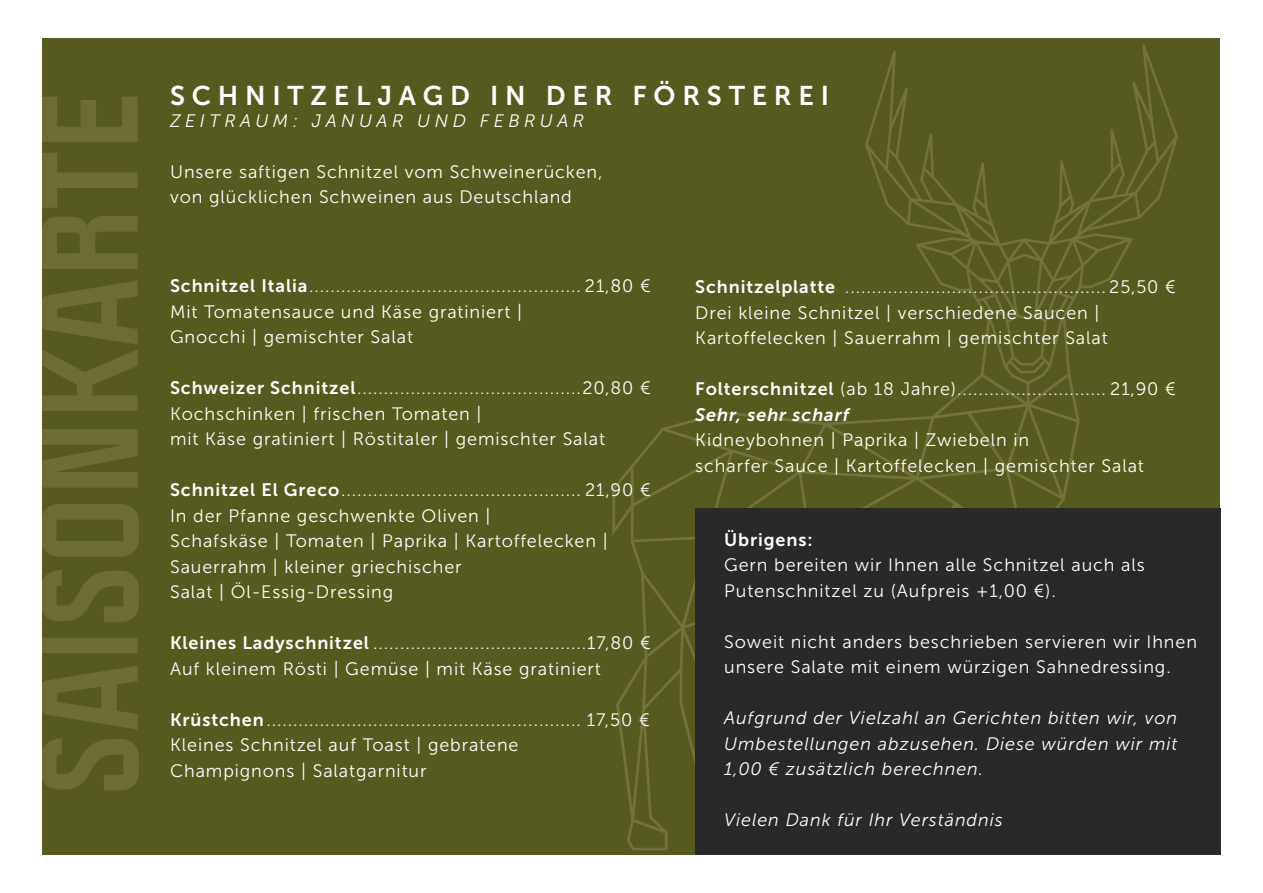
<style>
.page{position:relative;width:1263px;height:893px;background:#fff}
.page>*{position:absolute;margin:0;border:0;box-sizing:border-box;transform-origin:0 0}
.t1{font:27px "Museo Sans 700";letter-spacing:.25em;color:#fff}
.t2{font:18px/25.5px "Museo Sans 300";letter-spacing:.05em;color:#fff}
.t3{font:italic 18px/25.5px "Museo Sans 300";letter-spacing:.05em;color:#fff;text-align:justify}
.t4{font:italic 18px "Museo Sans 300";letter-spacing:.25em;color:#fff}
.t5{font:italic 18px "Museo Sans 700";letter-spacing:.05em;color:#fff}
.t6{font:18px "Museo Sans 700";letter-spacing:.05em;color:#fff}
.s1{font-family:"Museo Sans 700"}
</style>
<div class="page">
<div style="left:43px;top:38px;width:1177px;height:817px;background:#575a1f"></div>
<svg style="left:43px;top:97px;width:96px;height:693px;fill:#65652c"></svg>
<svg style="left:612px;top:44px;width:566px;height:806px"></svg>
<div style="left:695px;top:509px;width:525px;height:346px;background:#29292a"></div>
<h1 class="t1" style="left:170px;top:81px;width:660px">SCHNITZELJAGD IN DER FÖRSTEREI</h1>
<p class="t4" style="left:170px;top:111px;width:416px">ZEITRAUM: JANUAR UND FEBRUAR</p>
<p class="t2" style="left:170px;top:159px;width:434px">Unsere saftigen Schnitzel vom Schweinerücken, von glücklichen Schweinen aus Deutschland</p>
<p class="t2" style="left:170px;top:273px;width:482px"><span class="s1">Schnitzel Italia</span>................................................... 21,80 €<br>Mit Tomatensauce und Käse gratiniert |<br>Gnocchi | gemischter Salat</p>
<p class="t2" style="left:170px;top:375px;width:482px"><span class="s1">Schweizer Schnitzel</span>..........................................20,80 €<br>Kochschinken | frischen Tomaten |<br>mit Käse gratiniert | Röstitaler | gemischter Salat</p>
<p class="t2" style="left:170px;top:477px;width:482px"><span class="s1">Schnitzel El Greco</span>............................................. 21,90 € In der Pfanne geschwenkte Oliven |<br>Schafskäse | Tomaten | Paprika | Kartoffelecken | Sauerrahm | kleiner griechischer<br>Salat | Öl-Essig-Dressing</p>
<p class="t2" style="left:170px;top:630px;width:482px"><span class="s1">Kleines Ladyschnitzel</span> ........................................17,80 €<br>Auf kleinem Rösti | Gemüse | mit Käse gratiniert</p>
<p class="t2" style="left:170px;top:707px;width:481px"><span class="s1">Krüstchen</span>........................................................... 17,50 €<br>Kleines Schnitzel auf Toast | gebratene<br>Champignons | Salatgarnitur</p>
<p class="t2" style="left:695px;top:274px;width:482px"><span class="s1">Schnitzelplatte</span> ................................................. 25,50 €<br>Drei kleine Schnitzel | verschiedene Saucen |<br>Kartoffelecken | Sauerrahm | gemischter Salat</p>
<p class="t2" style="left:695px;top:376px;width:482px"><span class="s1">Folterschnitzel</span> (ab 18 Jahre)............................ 21,90 €</p>
<p class="t5" style="left:695px;top:404px;width:155px">Sehr, sehr scharf</p>
<p class="t2" style="left:695px;top:427px;width:450px">Kidneybohnen | Paprika | Zwiebeln in<br>scharfer Sauce | Kartoffelecken | gemischter Salat</p>
<p class="t6" style="left:724px;top:530px;width:90px">Übrigens:</p>
<p class="t2" style="left:724px;top:553px;width:422px">Gern bereiten wir Ihnen alle Schnitzel auch als<br>Putenschnitzel zu (Aufpreis +1,00 €).</p>
<p class="t2" style="left:724px;top:629px;width:474px">Soweit nicht anders beschrieben servieren wir Ihnen unsere Salate mit einem würzigen Sahnedressing.</p>
<p class="t3" style="left:724px;top:706px;width:455px">Aufgrund der Vielzahl an Gerichten bitten wir, von Umbestellungen abzusehen. Diese würden wir mit 1,00 € zusätzlich berechnen.</p>
<p class="t3" style="left:724px;top:808px;width:280px">Vielen Dank für Ihr Verständnis</p>
</div>
